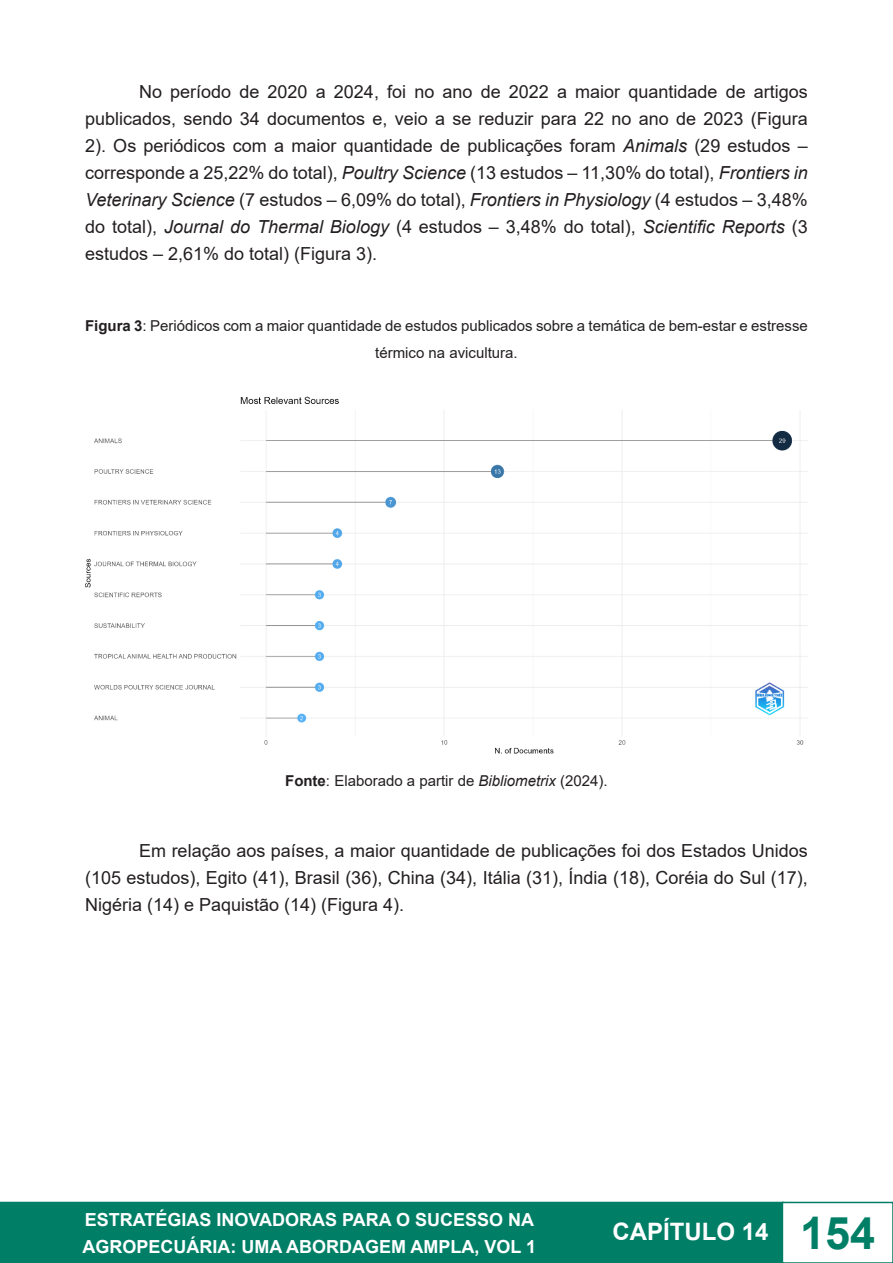
<style>
.page{position:relative;width:893px;height:1263px;background:#fff}
.page>*{position:absolute;margin:0;border:0;box-sizing:border-box;transform-origin:0 0}
.t1{font:700 24px "Arial";color:#fff}
.t2{font:18px/27px "Arial";color:#231f20;text-align:justify}
.t3{font:700 18px/27px "Arial";color:#fff}
.t4{font:15px/27px "Arial";color:#231f20;text-align:center}
.s1{font-style:italic}
.s2{font-weight:700}
.s3{font-size:45px;color:#007f66}
</style>
<div class="page">
<div style="left:1px;top:1202px;width:782px;height:60px;background:#007f66"></div>
<div style="left:0;top:1202px;width:784px;height:61px;border:2px solid #007f66"></div>
<div style="left:782px;top:1202px;width:111px;height:61px;border:2px solid #007f66"></div>
<img style="left:85px;top:396px;width:723px;height:358px">
<p class="t2" style="left:85px;top:78px;width:724px;text-indent:54px">No período de 2020 a 2024, foi no ano de 2022 a maior quantidade de artigos publicados, sendo 34 documentos e, veio a se reduzir para 22 no ano de 2023 (Figura 2). Os periódicos com a maior quantidade de publicações foram <span class="s1">Animals</span> (29 estudos – corresponde a 25,22% do total), <span class="s1">Poultry Science</span> (13 estudos – 11,30% do total), <span class="s1">Frontiers in Veterinary Science</span> (7 estudos – 6,09% do total), <span class="s1">Frontiers in Physiology</span> (4 estudos – 3,48% do total), <span class="s1">Journal do Thermal Biology</span> (4 estudos – 3,48% do total), <span class="s1">Scientific Reports</span> (3 estudos – 2,61% do total) (Figura 3).</p>
<p class="t4" style="left:85px;top:312px;width:724px"><span class="s2">Figura 3</span>: Periódicos com a maior quantidade de estudos publicados sobre a temática de bem-estar e estresse térmico na avicultura.</p>
<p class="t4" style="left:285px;top:767px;width:324px"><span class="s2">Fonte</span>: Elaborado a partir de <span class="s1">Bibliometrix</span> (2024).</p>
<p class="t2" style="left:85px;top:837px;width:724px;text-indent:54px">Em relação aos países, a maior quantidade de publicações foi dos Estados Unidos (105 estudos), Egito (41), Brasil (36), China (34), Itália (31), Índia (18), Coréia do Sul (17), Nigéria (14) e Paquistão (14) (Figura 4).</p>
<p class="t3" style="left:82px;top:1206px;width:455px">ESTRATÉGIAS INOVADORAS PARA O SUCESSO NA<br>AGROPECUÁRIA: UMA ABORDAGEM AMPLA, VOL 1</p>
<h1 class="t1" style="left:612px;top:1215px;width:264px">CAPÍTULO 14 <span class="s3">154</span></h1>
</div>
